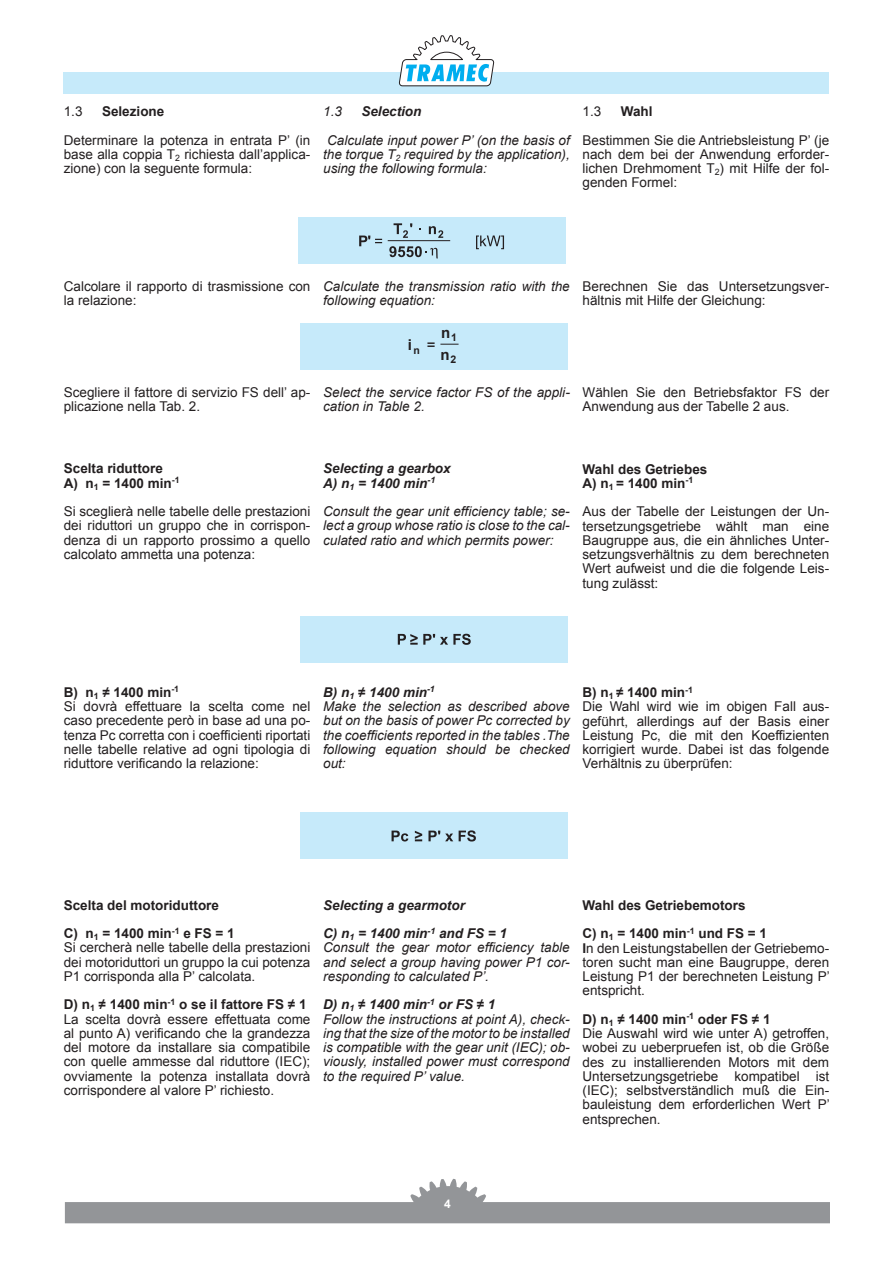
<style>
.page{position:relative;width:893px;height:1263px;background:#fff}
.page>*{position:absolute;margin:0;border:0;box-sizing:border-box;transform-origin:0 0}
.t1{font:700 15px/22.2px "Arial";color:#231f20}
.t2{font:15px "Arial";color:#231f20}
.t3{font:13.5px/14.2px "Arial";color:#231f20}
.t4{font:italic 13.5px/14.2px "Arial";color:#231f20}
.t5{font:700 13.5px/14.2px "Arial";color:#231f20}
.t6{font:italic 700 13.5px/14.2px "Arial";color:#231f20}
.t7{font:700 12px "Arial";color:#fff}
.t8{font:700 10.5px/22px "Arial";color:#231f20}
.s1{font-weight:700}
.s2{font-weight:700;font-style:normal}
</style>
<div class="page">
<div style="left:64px;top:72px;width:765px;height:22px;background:#c6eafa"></div>
<svg style="left:65px;top:1179px;width:764px;height:44px"></svg>
<svg style="left:399px;top:36px;width:95px;height:51px"></svg>
<div style="left:300px;top:323px;width:268px;height:47px;background:#c6eafa"></div>
<svg style="left:440px;top:344px;width:19px;height:1px"></svg>
<div style="left:300px;top:616px;width:268px;height:47px;background:#c6eafa"></div>
<svg style="left:398px;top:634px;width:73px;height:11px"></svg>
<div style="left:300px;top:812px;width:268px;height:47px;background:#c6eafa"></div>
<svg style="left:392px;top:830px;width:16px;height:11px"></svg>
<svg style="left:415px;top:831px;width:7px;height:10px"></svg>
<svg style="left:428px;top:830px;width:25px;height:11px"></svg>
<svg style="left:459px;top:830px;width:17px;height:11px"></svg>
<div style="left:298px;top:217px;width:268px;height:47px;background:#c6eafa"></div>
<hr style="left:388px;top:240px;width:62px;height:1px;background:#231f20">
<svg style="left:429px;top:226px;width:14px;height:12px"></svg>
<svg style="left:359px;top:236px;width:23px;height:10px"></svg>
<svg style="left:394px;top:223px;width:18px;height:15px"></svg>
<svg style="left:476px;top:235px;width:28px;height:14px"></svg>
<svg style="left:389px;top:246px;width:49px;height:12px"></svg>
<p class="t3" style="left:64px;top:104px;width:20px">1.3</p>
<p class="t5" style="left:102px;top:105px;width:64px">Selezione</p>
<p class="t3" style="left:64px;top:133px;width:248px;text-align:justify">Determinare la potenza in entrata P’ (in base alla coppia T<sub>2</sub> richiesta dall’applica&shy;zione) con la seguente formula:</p>
<p class="t4" style="left:323px;top:104px;width:20px">1.3</p>
<p class="t6" style="left:361px;top:105px;width:62px">Selection</p>
<p class="t4" style="left:323px;top:133px;width:248px;text-align:justify">Calculate input power P’ (on the basis of the torque T<sub>2</sub> required by the application), using the following formula:</p>
<p class="t3" style="left:583px;top:104px;width:20px">1.3</p>
<p class="t5" style="left:621px;top:105px;width:33px">Wahl</p>
<p class="t3" style="left:583px;top:133px;width:248px;text-align:justify">Bestimmen Sie die Antriebsleistung P’ (je nach dem bei der Anwendung erforder&shy;lichen Drehmoment T<sub>2</sub>) mit Hilfe der fol&shy;genden Formel:</p>
<p class="t3" style="left:64px;top:279px;width:248px">Calcolare il rapporto di trasmissione con la relazione:</p>
<p class="t4" style="left:323px;top:279px;width:248px">Calculate the transmission ratio with the following equation:</p>
<p class="t3" style="left:583px;top:279px;width:248px">Berechnen Sie das Untersetzungsver&shy;hältnis mit Hilfe der Gleichung:</p>
<p class="t1" style="left:408px;top:334px;width:6px">i</p>
<p class="t1" style="left:440px;top:322px;width:11px">n n</p>
<p class="t8" style="left:451px;top:327px;width:8px">1<br>2</p>
<p class="t2" style="left:427px;top:335px;width:10px">=</p>
<p class="t8" style="left:413px;top:339px;width:8px">n</p>
<p class="t3" style="left:64px;top:385px;width:248px">Scegliere il fattore di servizio FS dell’ ap&shy;plicazione nella Tab. 2.</p>
<p class="t4" style="left:323px;top:385px;width:248px">Select the service factor FS of the appli&shy;cation in Table 2.</p>
<p class="t3" style="left:583px;top:385px;width:248px">Wählen Sie den Betriebsfaktor FS der<br>Anwendung aus der Tabelle 2 aus.</p>
<p class="t5" style="left:64px;top:462px;width:117px">Scelta riduttore<br>A) n<sub>1</sub> = 1400 min<sup>-1</sup></p>
<p class="t3" style="left:64px;top:504px;width:248px;text-align:justify">Si sceglierà nelle tabelle delle prestazioni dei riduttori un gruppo che in corrispon&shy;denza di un rapporto prossimo a quello calcolato ammetta una potenza:</p>
<p class="t6" style="left:323px;top:462px;width:129px">Selecting a gearbox<br>A) n<sub>1</sub> = 1400 min<sup>-1</sup></p>
<p class="t4" style="left:323px;top:504px;width:248px;text-align:justify">Consult the gear unit efficiency table; se&shy;lect a group whose ratio is close to the cal&shy;culated ratio and which permits power:</p>
<p class="t5" style="left:583px;top:462px;width:126px">Wahl des Getriebes<br>A) n<sub>1</sub> = 1400 min<sup>-1</sup></p>
<p class="t3" style="left:583px;top:504px;width:248px;text-align:justify">Aus der Tabelle der Leistungen der Un&shy;tersetzungsgetriebe wählt man eine Baugruppe aus, die ein ähnliches Unter&shy;setzungsverhältnis zu dem berechneten Wert aufweist und die die folgende Leis&shy;tung zulässt:</p>
<p class="t3" style="left:64px;top:685px;width:248px"><span class="s1">B) n</span><sub>1</sub> <span class="s1">≠ 1400 min</span><sup>-1<br></sup>Si dovrà effettuare la scelta come nel caso precedente però in base ad una po&shy;tenza Pc corretta con i coefficienti riportati nelle tabelle relative ad ogni tipologia di riduttore verificando la relazione:</p>
<p class="t4" style="left:323px;top:685px;width:248px"><span class="s1">B) n</span><sub>1</sub> <span class="s2">≠</span> <span class="s1">1400 min</span><sup>-1<br></sup>Make the selection as described above but on the basis of power Pc corrected by the coefficients reported in the tables .The following equation should be checked out:</p>
<p class="t3" style="left:583px;top:685px;width:248px"><span class="s1">B) n</span><sub>1</sub> <span class="s1">≠ 1400 min</span><sup>-1<br></sup>Die Wahl wird wie im obigen Fall aus&shy;geführt, allerdings auf der Basis einer Leistung Pc, die mit den Koeffizienten korrigiert wurde. Dabei ist das folgende Verhältnis zu überprüfen:</p>
<p class="t5" style="left:64px;top:891px;width:173px;line-height:28.5px">Scelta del motoriduttore<br>C) n<sub>1</sub> = 1400 min<sup>-1</sup> e FS = 1</p>
<p class="t3" style="left:64px;top:941px;width:248px;text-align:justify">Si cercherà nelle tabelle della prestazioni dei motoriduttori un gruppo la cui potenza P1 corrisponda alla P’ calcolata.</p>
<p class="t3" style="left:64px;top:998px;width:248px"><span class="s1">D) n</span><sub>1</sub> <span class="s1">≠ 1400 min</span><sup>-1</sup> <span class="s1">o se il fattore FS ≠ 1<br></span>La scelta dovrà essere effettuata come al punto A) verificando che la grandezza del motore da installare sia compatibile con quelle ammesse dal riduttore (IEC); ovviamente la potenza installata dovrà corrispondere al valore P’ richiesto.</p>
<p class="t6" style="left:323px;top:891px;width:185px;line-height:28.5px">Selecting a gearmotor<br>C) n<sub>1</sub> = 1400 min<sup>-1</sup> and FS = 1</p>
<p class="t4" style="left:323px;top:941px;width:248px;text-align:justify">Consult the gear motor efficiency table and select a group having power P1 cor&shy;responding to calculated P’.</p>
<p class="t4" style="left:323px;top:998px;width:248px"><span class="s1">D) n</span><sub>1</sub> <span class="s2">≠</span> <span class="s1">1400 min</span><sup>-1</sup> <span class="s1">or FS</span> <span class="s2">≠</span> <span class="s1">1<br></span>Follow the instructions at point A), check&shy;ing that the size of the motor to be installed is compatible with the gear unit (IEC); ob&shy;viously, installed power must correspond to the required P’ value.</p>
<p class="t5" style="left:583px;top:891px;width:186px;line-height:28.5px">Wahl des Getriebemotors<br>C) n<sub>1</sub> = 1400 min<sup>-1</sup> und FS = 1</p>
<p class="t3" style="left:583px;top:941px;width:249px;text-align:justify"><span class="s1">I</span>n den Leistungstabellen der Getriebemo&shy;toren sucht man eine Baugruppe, deren Leistung P1 der berechneten Leistung P’ entspricht.</p>
<p class="t3" style="left:583px;top:1012px;width:249px"><span class="s1">D) n</span><sub>1</sub> <span class="s1">≠ 1400 min</span><sup>-1</sup> <span class="s1">oder FS ≠ 1<br></span>Die Auswahl wird wie unter A) getroffen, wobei zu ueberpruefen ist, ob die Größe des zu installierenden Motors mit dem Untersetzungsgetriebe kompatibel ist (IEC); selbstverständlich muß die Ein&shy;bauleistung dem erforderlichen Wert P’ entsprechen.</p>
<p class="t7" style="left:444px;top:1196px;width:8px">4</p>
</div>
